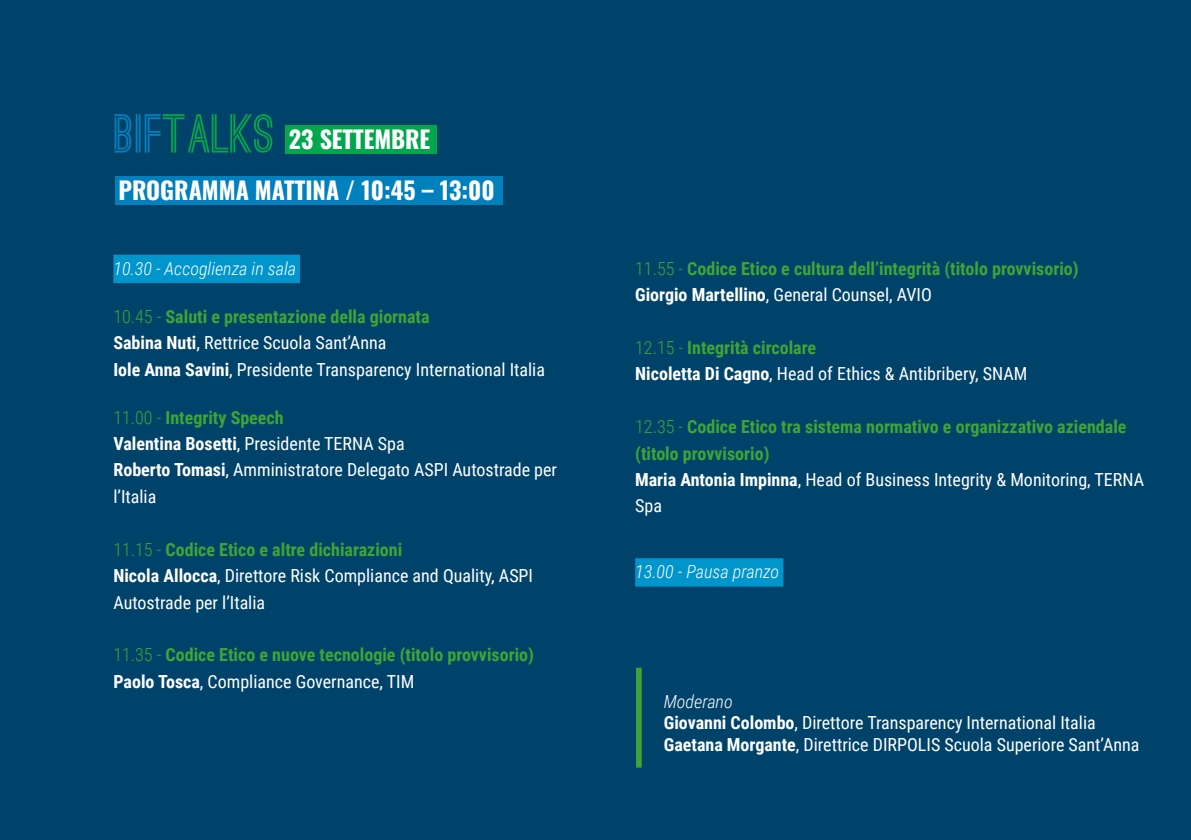
<style>
.page{position:relative;width:1191px;height:840px;background:#fff}
.page>*{position:absolute;margin:0;border:0;box-sizing:border-box;transform-origin:0 0}
.t1{font:700 24px "Oswald";color:#fff}
.t2{font:18px/26.4px "Roboto Condensed";color:#fff}
.t3{font:700 18px/26.4px "Roboto Condensed";color:#3fa535}
.t4{font:italic 300 18px "Roboto Condensed";color:#fff}
.s1{font-family:"Ostrich Sans";font-size:52px;color:#0080bc}
.s2{font-family:"Ostrich Sans";font-size:52px;color:#04a64a}
.s3{font-weight:300;color:#3fa535}
.s4{font-weight:700;color:#3fa535}
.s5{font-weight:700}
.s6{font-weight:300}
.s7{color:#fff}
.s8{font-weight:400;color:#fff}
.s9{font-weight:300;font-style:italic}
</style>
<div class="page">
<div style="left:0;top:0;width:1191px;height:839px;background:#00436a"></div>
<div style="left:115px;top:176px;width:387px;height:28px;background:#0080bc"></div>
<div style="left:285px;top:125px;width:152px;height:28px;background:#02a64c"></div>
<div style="left:636px;top:667px;width:5px;height:100px;background:#3fa535"></div>
<div style="left:113px;top:254px;width:187px;height:29px;background:#0095cb"></div>
<div style="left:635px;top:558px;width:148px;height:28px;background:#0095cb"></div>
<h1 class="t1" style="left:115px;top:118px;width:317px"><span class="s1">BIF</span><span class="s2">TALKS</span> 23 SETTEMBRE</h1>
<h1 class="t1" style="left:118px;top:169px;width:377px">PROGRAMMA MATTINA / 10:45 – 13:00</h1>
<p class="t4" style="left:113px;top:255px;width:184px">10.30 - Accoglienza in sala</p>
<p class="t2" style="left:113px;top:302px;width:433px"><span class="s3">10.45 -</span> <span class="s4">Saluti e presentazione della giornata<br></span><span class="s5">Sabina Nuti</span>, Rettrice Scuola Sant’Anna<br><span class="s5">Iole Anna Savini</span>, Presidente Transparency International Italia</p>
<p class="t2" style="left:113px;top:403px;width:445px"><span class="s3">11.00 -</span> <span class="s4">Integrity Speech<br></span><span class="s5">Valentina Bosetti</span>, Presidente TERNA Spa<br><span class="s5">Roberto Tomasi</span>, Amministratore Delegato ASPI Autostrade per l’Italia</p>
<p class="t2" style="left:113px;top:535px;width:421px"><span class="s3">11.15 -</span> <span class="s4">Codice Etico e altre dichiarazioni<br></span><span class="s5">Nicola Allocca</span>, Direttore Risk Compliance and Quality, ASPI<br>Autostrade per l’Italia</p>
<p class="t3" style="left:113px;top:640px;width:422px"><span class="s6">11.35 -</span> Codice Etico e nuove tecnologie (titolo provvisorio)<br><span class="s7">Paolo Tosca</span><span class="s8">, Compliance Governance, TIM</span></p>
<p class="t3" style="left:635px;top:254px;width:445px"><span class="s6">11.55 -</span> Codice Etico e cultura dell’integrità (titolo provvisorio)<br><span class="s7">Giorgio Martellino</span><span class="s8">, General Counsel, AVIO</span></p>
<p class="t2" style="left:635px;top:333px;width:394px"><span class="s3">12.15 -</span> <span class="s4">Integrità circolare<br></span><span class="s5">Nicoletta Di Cagno</span>, Head of Ethics &amp; Antibribery, SNAM</p>
<p class="t3" style="left:635px;top:412px;width:510px"><span class="s6">12.35 -</span> Codice Etico tra sistema normativo e organizzativo aziendale (titolo provvisorio)<br><span class="s7">Maria Antonia Impinna</span><span class="s8">, Head of Business Integrity &amp; Monitoring, TERNA Spa</span></p>
<p class="t4" style="left:635px;top:558px;width:146px">13.00 - Pausa pranzo</p>
<p class="t2" style="left:664px;top:689px;width:477px;line-height:21.6px"><span class="s9">Moderano<br></span><span class="s5">Giovanni Colombo</span>, Direttore Transparency International Italia<br><span class="s5">Gaetana Morgante</span>, Direttrice DIRPOLIS Scuola Superiore Sant’Anna</p>
</div>
